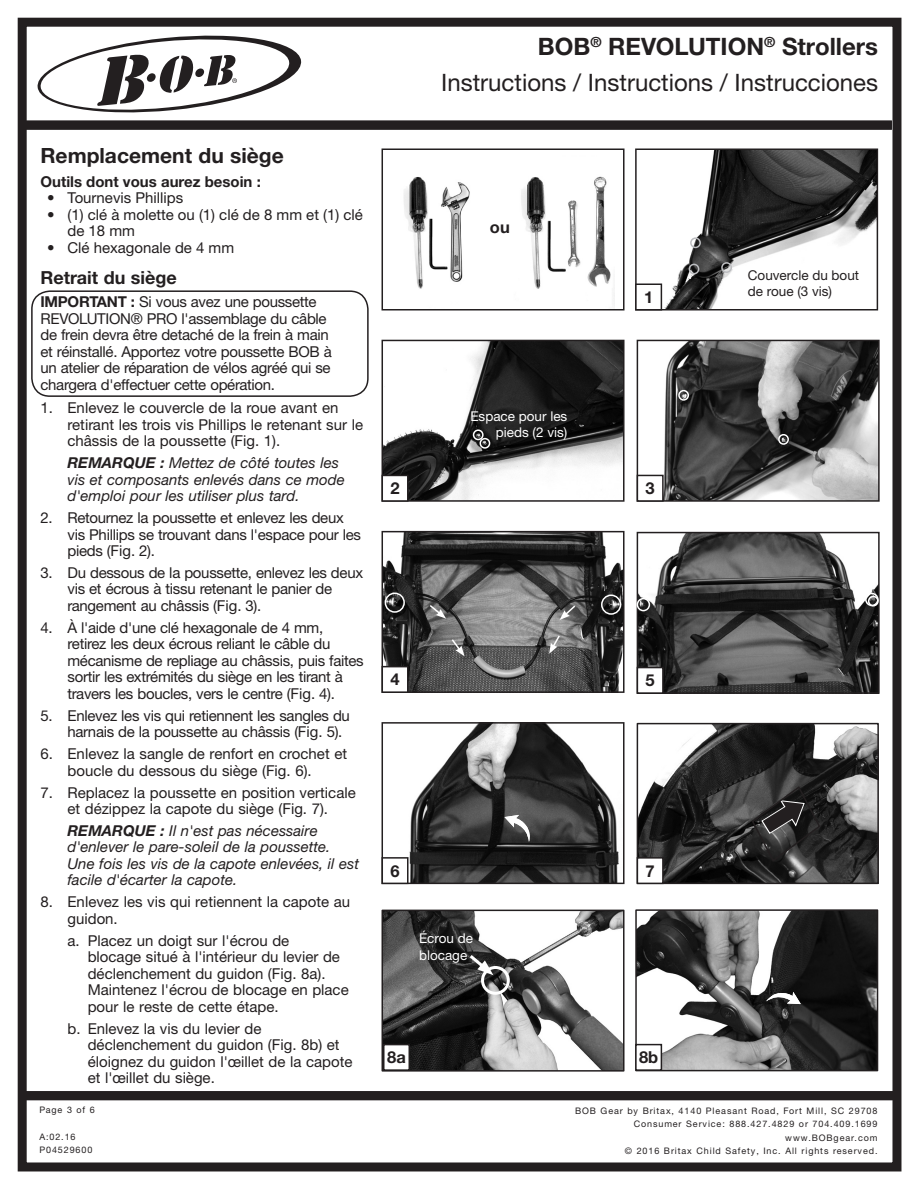
<style>
.page{position:relative;width:918px;height:1188px;background:#fff}
.page>*{position:absolute;margin:0;border:0;box-sizing:border-box;transform-origin:0 0}
.t1{font:24px/35.5px "Helvetica Neue LTW1 G";color:#231f20;text-align:right}
.Body_Header{font:700 21px "Helvetica Neue LTW1 G";color:#231f20}
.Body_Header-2{font:700 18px "Helvetica Neue LTW1 G";color:#231f20}
.t2{font:700 16.5px "Helvetica Neue LTW1 G";color:#231f20}
.Body_Header-3{font:15px/16.5px "Helvetica Neue LTW1 G";letter-spacing:-.02em;color:#231f20}
.Body_Header-4{font:15px/16.5px "Helvetica Neue LTW1 G";color:#231f20}
.Body_Text{font:italic 15px/16.5px "Helvetica Neue LTW1 G";color:#231f20}
.t3{font:700 15px "Helvetica Neue LTW1 G";color:#231f20}
.Callout_Flush_Right{font:13.5px/16.2px "Helvetica Neue LTW1 G";color:#fff;text-align:right}
.t4{font:13.5px/16.2px "Helvetica Neue LTW1 G";color:#231f20}
.t5{font:9px/13.5px "Helvetica Neue LTW1 G";letter-spacing:.1em;color:#231f20}
.s1{font-weight:700}
</style>
<div class="page">
<svg style="left:37px;top:35px;width:265px;height:78px"></svg>
<div style="left:22px;top:1091px;width:874px;height:9px;background:#231f20"></div>
<div style="left:21px;top:121px;width:871px;height:9px;background:#231f20"></div>
<div style="left:18px;top:18px;width:883px;height:1153px;border:9px solid #231f20"></div>
<img style="left:404px;top:176px;width:211px;height:130px">
<div style="left:382px;top:148px;width:243px;height:162px;border:2px solid #231f20"></div>
<img style="left:638px;top:151px;width:237px;height:156px">
<div style="left:635px;top:148px;width:243px;height:162px;border:2px solid #231f20"></div>
<div style="left:636px;top:284px;width:25px;height:26px;background:#fff"></div>
<div style="left:635px;top:284px;width:27px;height:26px;border:2px solid #231f20"></div>
<div style="left:690px;top:237px;width:11px;height:11px;border:2px solid #bcbdc0;border-radius:50%"></div>
<div style="left:689px;top:264px;width:10px;height:10px;border:2px solid #bcbdc0;border-radius:50%"></div>
<div style="left:721px;top:262px;width:11px;height:11px;border:2px solid #bcbdc0;border-radius:50%"></div>
<img style="left:640px;top:343px;width:237px;height:156px">
<div style="left:637px;top:340px;width:243px;height:162px;border:2px solid #231f20"></div>
<div style="left:637px;top:475px;width:26px;height:26px;background:#fff"></div>
<div style="left:637px;top:475px;width:27px;height:27px;border:2px solid #231f20"></div>
<img style="left:385px;top:343px;width:237px;height:156px">
<div style="left:382px;top:340px;width:243px;height:162px;border:2px solid #231f20"></div>
<div style="left:382px;top:475px;width:26px;height:26px;background:#fff"></div>
<div style="left:382px;top:475px;width:27px;height:27px;border:2px solid #231f20"></div>
<div style="left:480px;top:438px;width:10px;height:11px;border:2px solid #fff;border-radius:50%"></div>
<div style="left:473px;top:429px;width:11px;height:11px;border:2px solid #fff;border-radius:50%"></div>
<img style="left:409px;top:725px;width:210px;height:156px">
<div style="left:382px;top:722px;width:243px;height:162px;border:2px solid #231f20"></div>
<div style="left:382px;top:857px;width:27px;height:27px;border:2px solid #231f20"></div>
<img style="left:385px;top:534px;width:237px;height:156px">
<div style="left:382px;top:531px;width:243px;height:162px;border:2px solid #231f20"></div>
<div style="left:382px;top:667px;width:26px;height:25px;background:#fff"></div>
<div style="left:382px;top:666px;width:27px;height:27px;border:2px solid #231f20"></div>
<svg style="left:560px;top:604px;width:17px;height:16px"></svg>
<svg style="left:549px;top:634px;width:12px;height:20px"></svg>
<svg style="left:450px;top:638px;width:15px;height:18px"></svg>
<svg style="left:428px;top:603px;width:18px;height:16px"></svg>
<div style="left:601px;top:594px;width:20px;height:21px;border:2px solid #fff;border-radius:50%"></div>
<img style="left:640px;top:535px;width:237px;height:156px">
<div style="left:637px;top:532px;width:243px;height:162px;border:2px solid #231f20"></div>
<div style="left:637px;top:668px;width:26px;height:25px;background:#fff"></div>
<div style="left:637px;top:667px;width:27px;height:27px;border:2px solid #231f20"></div>
<svg style="left:505px;top:815px;width:25px;height:27px"></svg>
<div style="left:385px;top:592px;width:20px;height:21px;border:2px solid #fff;border-radius:50%"></div>
<div style="left:865px;top:593px;width:14px;height:13px;border:2px solid #fff;border-radius:50%"></div>
<div style="left:778px;top:434px;width:11px;height:11px;border:2px solid #fff;border-radius:50%"></div>
<div style="left:678px;top:390px;width:11px;height:11px;border:2px solid #fff;border-radius:50%"></div>
<img style="left:640px;top:726px;width:236px;height:155px">
<div style="left:637px;top:723px;width:242px;height:161px;border:2px solid #231f20"></div>
<svg style="left:750px;top:785px;width:71px;height:78px;background:#343333"></svg>
<div style="left:637px;top:858px;width:26px;height:25px;background:#fff"></div>
<div style="left:637px;top:857px;width:27px;height:27px;border:2px solid #231f20"></div>
<div style="left:637px;top:598px;width:13px;height:13px;border:2px solid #fff;border-radius:50%"></div>
<img style="left:385px;top:913px;width:237px;height:156px">
<div style="left:382px;top:910px;width:243px;height:162px;border:2px solid #231f20"></div>
<div style="left:481px;top:966px;width:29px;height:29px;border:3px solid #fff;border-radius:50%"></div>
<svg style="left:466px;top:952px;width:27px;height:23px"></svg>
<div style="left:384px;top:1045px;width:25px;height:25px;background:#fff"></div>
<div style="left:383px;top:1044px;width:27px;height:27px;border:2px solid #231f20"></div>
<img style="left:638px;top:912px;width:237px;height:156px">
<div style="left:635px;top:909px;width:243px;height:162px;border:2px solid #231f20"></div>
<div style="left:636px;top:1045px;width:25px;height:25px;background:#fff"></div>
<div style="left:635px;top:1044px;width:27px;height:27px;border:2px solid #231f20"></div>
<svg style="left:766px;top:983px;width:37px;height:37px"></svg>
<div style="left:868px;top:596px;width:11px;height:11px;border:2px solid #fff;border-radius:50%"></div>
<div style="left:31px;top:290px;width:338px;height:107px;border:2px solid #231f20;border-radius:18px"></div>
<p class="Body_Header" style="left:40px;top:143px;width:245px">Remplacement du siège</p>
<p class="t3" style="left:40px;top:172px;width:222px">Outils dont vous aurez besoin :</p>
<p class="Body_Header-4" style="left:47px;top:190px;width:138px">• Tournevis Phillips</p>
<p class="Body_Header-4" style="left:68px;top:206px;width:297px;text-indent:-20px">• (1) clé à molette ou (1) clé de 8 mm et (1) clé de 18 mm</p>
<p class="Body_Header-4" style="left:47px;top:239px;width:188px">• Clé hexagonale de 4 mm</p>
<p class="Body_Header-2" style="left:40px;top:267px;width:138px">Retrait du siège</p>
<p class="Body_Header-3" style="left:40px;top:294px;width:293px"><span class="s1">IMPORTANT :</span> Si vous avez une poussette REVOLUTION® PRO l'assemblage du câble de frein devra être detaché de la frein à main et réinstallé. Apportez votre poussette BOB à un atelier de réparation de vélos agréé qui se chargera d'effectuer cette opération.</p>
<p class="Body_Header-4" style="left:68px;top:400px;width:297px;text-indent:-27px">1. Enlevez le couvercle de la roue avant en retirant les trois vis Phillips le retenant sur le châssis de la poussette (Fig. 1).</p>
<p class="Body_Text" style="left:68px;top:454px;width:279px"><span class="s1">REMARQUE :</span> Mettez de côté toutes les vis et composants enlevés dans ce mode d'emploi pour les utiliser plus tard.</p>
<p class="Body_Header-3" style="left:68px;top:509px;width:295px;text-indent:-27px">2. Retournez la poussette et enlevez les deux vis Phillips se trouvant dans l'espace pour les pieds (Fig. 2).</p>
<p class="Body_Header-3" style="left:68px;top:564px;width:297px;text-indent:-27px">3. Du dessous de la poussette, enlevez les deux vis et écrous à tissu retenant le panier de rangement au châssis (Fig. 3).</p>
<p class="Body_Header-3" style="left:68px;top:619px;width:298px;text-indent:-27px">4. À l'aide d'une clé hexagonale de 4 mm, retirez les deux écrous reliant le câble du mécanisme de repliage au châssis, puis faites sortir les extrémités du siège en les tirant à travers les boucles, vers le centre (Fig. 4).</p>
<p class="Body_Header-3" style="left:68px;top:707px;width:284px;text-indent:-27px">5. Enlevez les vis qui retiennent les sangles du harnais de la poussette au châssis (Fig. 5).</p>
<p class="Body_Header-4" style="left:40px;top:745px;width:308px;text-align:center">6. Enlevez la sangle de renfort en crochet et boucle du dessous du siège (Fig. 6).</p>
<p class="Body_Header-4" style="left:40px;top:784px;width:317px;text-align:center">7. Replacez la poussette en position verticale et dézippez la capote du siège (Fig. 7).</p>
<p class="Body_Text" style="left:68px;top:822px;width:293px"><span class="s1">REMARQUE :</span> Il n'est pas nécessaire d'enlever le pare-soleil de la poussette.<br>Une fois les vis de la capote enlevées, il est facile d'écarter la capote.</p>
<p class="Body_Header-4" style="left:68px;top:894px;width:284px;text-indent:-27px">8. Enlevez les vis qui retiennent la capote au guidon.</p>
<p class="Body_Header-4" style="left:88px;top:932px;width:263px;text-indent:-20px">a. Placez un doigt sur l'écrou de<br>blocage situé à l'intérieur du levier de déclenchement du guidon (Fig. 8a).<br>Maintenez l'écrou de blocage en place pour le reste de cette étape.</p>
<p class="Body_Header-4" style="left:88px;top:1020px;width:266px;text-indent:-20px">b. Enlevez la vis du levier de déclenchement du guidon (Fig. 8b) et éloignez du guidon l'œillet de la capote et l'œillet du siège.</p>
<p class="t5" style="left:39px;top:1103px;width:57px">Page 3 of 6</p>
<p class="t5" style="left:39px;top:1130px;width:55px">A:02.16<br>P04529600</p>
<h1 class="t1" style="left:441px;top:29px;width:438px"><span class="s1">BOB</span><sup>®</sup> <span class="s1">REVOLUTION</span><sup>®</sup> <span class="s1">Strollers<br></span>Instructions / Instructions / Instrucciones</h1>
<p class="t2" style="left:490px;top:217px;width:21px">ou</p>
<p class="Callout_Flush_Right" style="left:470px;top:408px;width:99px">Espace pour les pieds (2 vis)</p>
<p class="t2" style="left:644px;top:287px;width:11px">1</p>
<p class="t2" style="left:390px;top:478px;width:11px">2</p>
<p class="t2" style="left:646px;top:478px;width:11px">3</p>
<p class="t2" style="left:390px;top:669px;width:11px">4</p>
<p class="t2" style="left:646px;top:670px;width:11px">5</p>
<p class="t2" style="left:390px;top:860px;width:11px">6</p>
<p class="Callout_Flush_Right" style="left:419px;top:930px;width:56px;text-align:left">Écrou de blocage</p>
<p class="t2" style="left:646px;top:860px;width:11px">7</p>
<p class="t2" style="left:387px;top:1047px;width:20px">8a</p>
<p class="t2" style="left:639px;top:1047px;width:21px">8b</p>
<p class="t4" style="left:748px;top:267px;width:113px">Couvercle du bout de roue (3 vis)</p>
<p class="t5" style="left:575px;top:1104px;width:304px;text-align:right">BOB Gear by Britax, 4140 Pleasant Road, Fort Mill, SC 29708<br>Consumer Service: 888.427.4829 or 704.409.1699 www.BOBgear.com<br>© 2016 Britax Child Safety, Inc. All rights reserved.</p>
</div>
